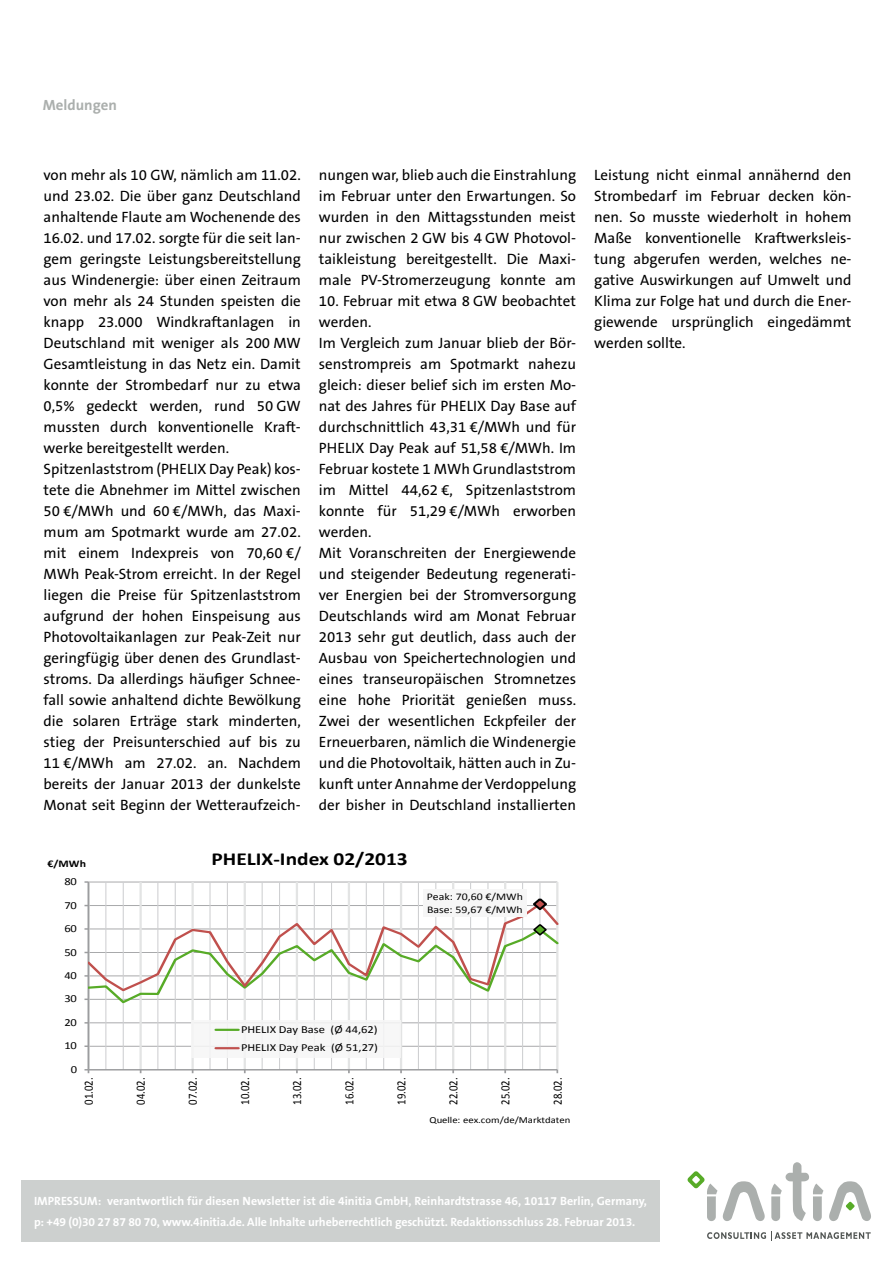
<style>
.page{position:relative;width:893px;height:1263px;background:#fff}
.page>*{position:absolute;margin:0;border:0;box-sizing:border-box;transform-origin:0 0}
.t1{font:700 18.45px "Calibri";color:#000;scale:1.16 1}
.t2{font:15px/21px "The Sans B5 Plain";color:#000}
.t3{font:700 14.85px "The Sans B7";color:#abafad}
.t4{font:12.6px "Calibri";letter-spacing:-.01em;color:#000;scale:.86 1}
.t5{font:700 12px/21px "The Sans B7";letter-spacing:-.005em;color:#fff}
.t6{font:10.8px/18.5px "Calibri";letter-spacing:-.005em;color:#000;scale:1.16 1}
.t7{font:10.2px/12.6px "Calibri";color:#000;scale:1.16 1}
.t8{font:700 10.2px "Calibri";color:#000;scale:1.16 1}
.t9{font:9.15px "Calibri";color:#000;scale:1.16 1}
</style>
<div class="page">
<svg style="left:829px;top:1181px;width:42px;height:40px"></svg>
<svg style="left:707px;top:1232px;width:164px;height:9px"></svg>
<svg style="left:687px;top:1171px;width:78px;height:50px"></svg>
<svg style="left:771px;top:1162px;width:52px;height:59px"></svg>
<div style="left:21px;top:1180px;width:639px;height:62px;background:#cdd0cf"></div>
<svg style="left:84px;top:881px;width:475px;height:193px"></svg>
<p class="t3" style="left:43px;top:97px;width:76px">Meldungen</p>
<p class="t2" style="left:44px;top:165px;width:259px">von mehr als 10 GW, nämlich am 11.02. und 23.02. Die über ganz Deutschland anhaltende Flaute am Wochenende des 16.02. und 17.02. sorgte für die seit lan&shy;gem geringste Leistungsbereitstellung aus Windenergie: über einen Zeitraum von mehr als 24 Stunden speisten die knapp 23.000 Windkraftanlagen in Deutschland mit weniger als 200 MW Gesamtleistung in das Netz ein. Damit konnte der Strombedarf nur zu etwa 0,5% gedeckt werden, rund 50 GW mussten durch konventionelle Kraft&shy;werke bereitgestellt werden.<br>Spitzenlaststrom (PHELIX Day Peak) kos&shy;tete die Abnehmer im Mittel zwischen 50 €/MWh und 60 €/MWh, das Maxi&shy;mum am Spotmarkt wurde am 27.02. mit einem Indexpreis von 70,60 €/ MWh Peak-Strom erreicht. In der Regel liegen die Preise für Spitzenlaststrom aufgrund der hohen Einspeisung aus Photovoltaikanlagen zur Peak-Zeit nur geringfügig über denen des Grundlast&shy;stroms. Da allerdings häufiger Schnee&shy;fall sowie anhaltend dichte Bewölkung die solaren Erträge stark minderten, stieg der Preisunterschied auf bis zu 11 €/MWh am 27.02. an. Nachdem bereits der Januar 2013 der dunkelste Monat seit Beginn der Wetteraufzeich-</p>
<p class="t2" style="left:319px;top:165px;width:259px;text-align:justify">nungen war, blieb auch die Einstrahlung im Februar unter den Erwartungen. So wurden in den Mittagsstunden meist nur zwischen 2 GW bis 4 GW Photovol&shy;taikleistung bereitgestellt. Die Maxi&shy;male PV-Stromerzeugung konnte am</p>
<p class="t2" style="left:319px;top:291px;width:259px">10. Februar mit etwa 8 GW beobachtet werden.<br>Im Vergleich zum Januar blieb der Bör&shy;senstrompreis am Spotmarkt nahezu gleich: dieser belief sich im ersten Mo&shy;nat des Jahres für PHELIX Day Base auf durchschnittlich 43,31 €/MWh und für PHELIX Day Peak auf 51,58 €/MWh. Im Februar kostete 1 MWh Grundlaststrom im Mittel 44,62 €, Spitzenlaststrom konnte für 51,29 €/MWh erworben werden.<br>Mit Voranschreiten der Energiewende und steigender Bedeutung regenerati&shy;ver Energien bei der Stromversorgung Deutschlands wird am Monat Februar 2013 sehr gut deutlich, dass auch der Ausbau von Speichertechnologien und eines transeuropäischen Stromnetzes eine hohe Priorität genießen muss.<br>Zwei der wesentlichen Eckpfeiler der Erneuerbaren, nämlich die Windenergie und die Photovoltaik, hätten auch in Zu&shy;kunft unter Annahme der Verdoppelung der bisher in Deutschland installierten</p>
<p class="t8" style="left:47px;top:857px;width:35px">€/MWh</p>
<p class="t1" style="left:212px;top:847px;width:171px">PHELIX-Index 02/2013</p>
<p class="t6" style="left:64px;top:872px;width:12px">80</p>
<p class="t6" style="left:64px;top:896px;width:12px">70</p>
<p class="t6" style="left:64px;top:919px;width:12px">60</p>
<p class="t6" style="left:64px;top:943px;width:12px">50</p>
<p class="t6" style="left:64px;top:966px;width:12px">40</p>
<p class="t6" style="left:64px;top:990px;width:12px">30</p>
<p class="t6" style="left:64px;top:1013px;width:12px">20</p>
<p class="t6" style="left:64px;top:1037px;width:12px">10</p>
<p class="t6" style="left:71px;top:1060px;width:7px">0</p>
<p class="t6" style="left:241px;top:1020px;width:120px">PHELIX Day Base (Ø 44,62)<br>PHELIX Day Peak (Ø 51,27)</p>
<p class="t7" style="left:427px;top:891px;width:84px">Peak: 70,60 €/MWh<br>Base: 59,67 €/MWh</p>
<p class="t4" style="left:81px;top:1104px;width:33px;rotate:-90deg">01.02.</p>
<p class="t4" style="left:133px;top:1104px;width:33px;rotate:-90deg">04.02.</p>
<p class="t4" style="left:185px;top:1104px;width:33px;rotate:-90deg">07.02.</p>
<p class="t4" style="left:237px;top:1104px;width:33px;rotate:-90deg">10.02.</p>
<p class="t4" style="left:289px;top:1104px;width:33px;rotate:-90deg">13.02.</p>
<p class="t4" style="left:341px;top:1104px;width:33px;rotate:-90deg">16.02.</p>
<p class="t4" style="left:393px;top:1104px;width:33px;rotate:-90deg">19.02.</p>
<p class="t4" style="left:445px;top:1104px;width:33px;rotate:-90deg">22.02.</p>
<p class="t4" style="left:497px;top:1104px;width:33px;rotate:-90deg">25.02.</p>
<p class="t4" style="left:550px;top:1104px;width:33px;rotate:-90deg">28.02.</p>
<p class="t9" style="left:430px;top:1114px;width:123px">Quelle: eex.com/de/Marktdaten</p>
<p class="t2" style="left:594px;top:165px;width:259px;text-align:justify">Leistung nicht einmal annähernd den Strombedarf im Februar decken kön&shy;nen. So musste wiederholt in hohem Maße konventionelle Kraftwerksleis&shy;tung abgerufen werden, welches ne&shy;gative Auswirkungen auf Umwelt und Klima zur Folge hat und durch die Ener&shy;giewende ursprünglich eingedämmt werden sollte.</p>
<p class="t5" style="left:34px;top:1191px;width:614px">IMPRESSUM: verantwortlich für diesen Newsletter ist die 4initia GmbH, Reinhardtstrasse 46, 10117 Berlin, Germany, p: +49 (0)30 27 87 80 70, www.4initia.de. Alle Inhalte urheberrechtlich geschützt. Redaktionsschluss 28. Februar 2013.</p>
</div>
